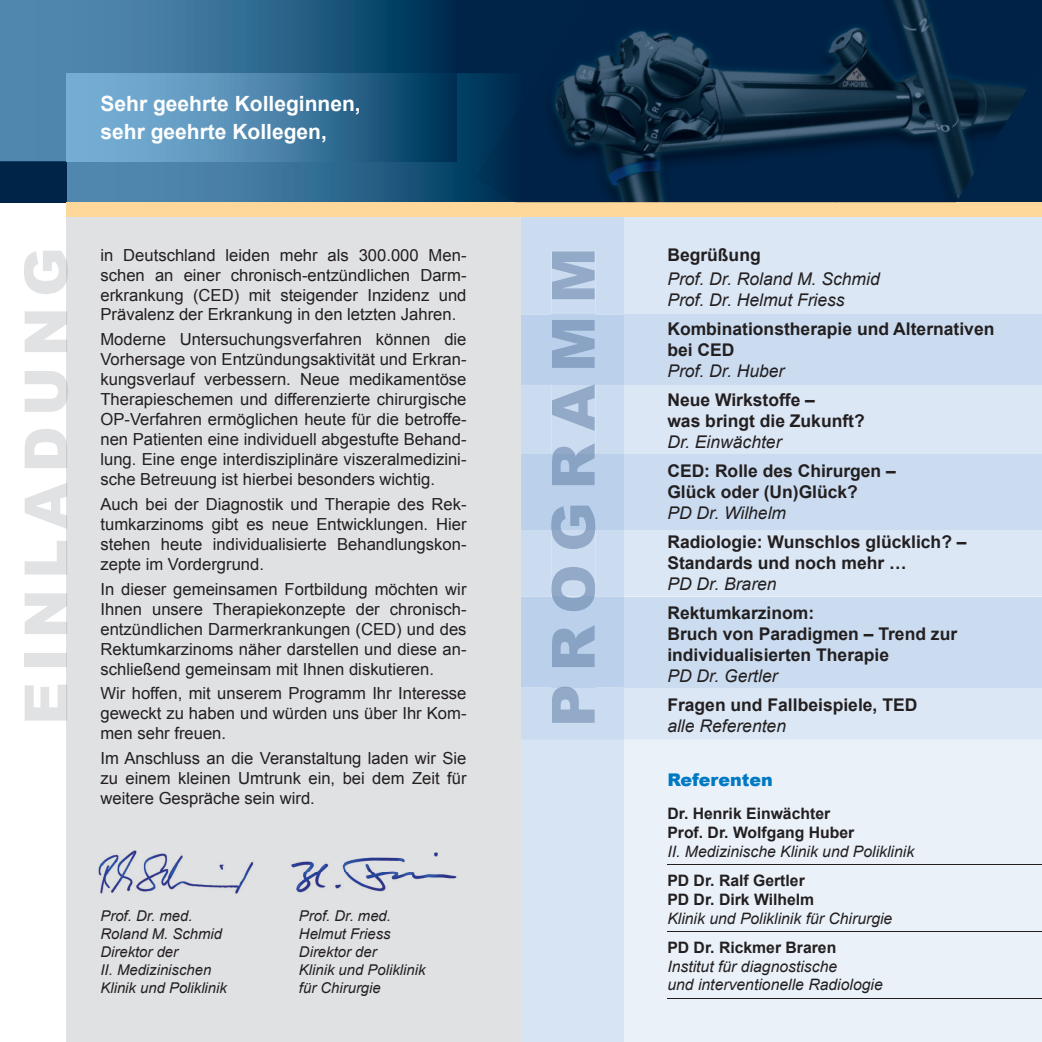
<style>
.page{position:relative;width:1042px;height:1042px;background:#fff}
.page>*{position:absolute;margin:0;border:0;box-sizing:border-box;transform-origin:0 0}
.t1{font:900 59.5px "Arial";letter-spacing:.17em;color:#e1e2e4}
.t2{font:900 59.5px "Arial";letter-spacing:.21em;color:#92a9c7}
.t3{font:700 21px/27.7px "Arial";color:#fff}
.t4{font:700 17.5px/21px "Arial";color:#231f20}
.t5{font:italic 17.5px/21px "Arial";color:#231f20}
.t6{font:900 17.5px "Arial";color:#0079c2}
.t7{font:16.62px/19.9px "Arial";color:#231f20;text-align:justify}
.t8{font:italic 15.75px/18.9px "Arial";color:#231f20}
.t9{font:700 15.75px/18.9px "Arial";color:#231f20}
.t10{font:italic 14.88px/17.8px "Arial";color:#231f20}
</style>
<div class="page">
<div style="left:624px;top:217px;width:418px;height:522px;background:#dbe7f5"></div>
<div style="left:624px;top:739px;width:418px;height:303px;background:#eaf1f9"></div>
<div style="left:624px;top:454px;width:418px;height:76px;background:#cbdcf0"></div>
<div style="left:624px;top:315px;width:418px;height:70px;background:#cbdcf0"></div>
<div style="left:624px;top:597px;width:418px;height:90px;background:#cbdcf0"></div>
<div style="left:521px;top:739px;width:103px;height:303px;background:#d7e4f4"></div>
<hr style="left:667px;top:864px;width:375px;height:1px;background:#231f20">
<hr style="left:667px;top:931px;width:375px;height:1px;background:#231f20">
<hr style="left:667px;top:998px;width:375px;height:1px;background:#231f20">
<svg style="left:521px;top:217px;width:103px;height:522px;background:#c5d8ee"></svg>
<div style="left:551px;top:454px;width:44px;height:76px;background:#bbd1eb"></div>
<div style="left:551px;top:687px;width:44px;height:36px;background:#cbdcf0"></div>
<div style="left:551px;top:315px;width:44px;height:70px;background:#bbd1eb"></div>
<div style="left:551px;top:597px;width:44px;height:90px;background:#bbd1eb"></div>
<div style="left:67px;top:217px;width:454px;height:825px;background:#e0e1e3"></div>
<div style="left:0;top:0;width:1042px;height:202px;background:#002447"></div>
<svg style="left:67px;top:73px;width:438px;height:129px;background:#2e688e"></svg>
<svg style="left:0;top:0;width:440px;height:161px;background:#366e95"></svg>
<img style="left:67px;top:73px;width:389px;height:88px">
<div style="left:67px;top:202px;width:454px;height:15px;background:#fed79a"></div>
<div style="left:521px;top:202px;width:521px;height:15px;background:#fed79a"></div>
<img style="left:98px;top:850px;width:156px;height:44px">
<img style="left:291px;top:852px;width:166px;height:41px">
<img style="left:871px;top:0;width:156px;height:202px">
<img style="left:800px;top:27px;width:71px;height:124px">
<img style="left:659px;top:32px;width:141px;height:170px">
<img style="left:552px;top:30px;width:107px;height:172px">
<img style="left:743px;top:160px;width:57px;height:42px">
<div style="left:476px;top:106px;width:29px;height:96px;background:#003356"></div>
<p class="t3" style="left:100px;top:90px;width:262px">Sehr geehrte Kolleginnen, sehr geehrte Kollegen,</p>
<h1 class="t1" style="left:3px;top:725px;width:479px;rotate:-90deg">EINLADUNG</h1>
<p class="t7" style="left:100px;top:245px;width:367px">in Deutschland leiden mehr als 300.000 Men&shy;schen an einer chronisch-entzündlichen Darm&shy;erkrankung (CED) mit steigender Inzidenz und Prävalenz der Erkrankung in den letzten Jahren.</p>
<p class="t7" style="left:100px;top:330px;width:367px">Moderne Untersuchungsverfahren können die Vorhersage von Entzündungsaktivität und Erkran&shy;kungsverlauf verbessern. Neue medikamentöse Therapieschemen und differenzierte chirurgische OP-Verfahren ermöglichen heute für die betroffe&shy;nen Patienten eine individuell abgestufte Behand&shy;lung. Eine enge interdisziplinäre viszeralmedizini&shy;sche Betreuung ist hierbei besonders wichtig.</p>
<p class="t7" style="left:100px;top:494px;width:367px">Auch bei der Diagnostik und Therapie des Rek&shy;tumkarzinoms gibt es neue Entwicklungen. Hier stehen heute individualisierte Behandlungskon&shy;zepte im Vordergrund.</p>
<p class="t7" style="left:100px;top:579px;width:367px">In dieser gemeinsamen Fortbildung möchten wir Ihnen unsere Therapiekonzepte der chronisch&shy;entzündlichen Darmerkrankungen (CED) und des Rektumkarzinoms näher darstellen und diese an&shy;schließend gemeinsam mit Ihnen diskutieren.</p>
<p class="t7" style="left:100px;top:684px;width:367px">Wir hoffen, mit unserem Programm Ihr Interesse geweckt zu haben und würden uns über Ihr Kom&shy;men sehr freuen.</p>
<p class="t7" style="left:100px;top:748px;width:367px">Im Anschluss an die Veranstaltung laden wir Sie zu einem kleinen Umtrunk ein, bei dem Zeit für weitere Gespräche sein wird.</p>
<p class="t10" style="left:100px;top:907px;width:128px">Prof. Dr. med.<br>Roland M. Schmid<br>Direktor der<br>II. Medizinischen<br>Klinik und Poliklinik</p>
<p class="t10" style="left:299px;top:907px;width:128px">Prof. Dr. med.<br>Helmut Friess<br>Direktor der<br>Klinik und Poliklinik für Chirurgie</p>
<h1 class="t2" style="left:530px;top:727px;width:481px;rotate:-90deg">PROGRAMM</h1>
<p class="t4" style="left:667px;top:245px;width:95px">Begrüßung</p>
<p class="t5" style="left:667px;top:268px;width:214px">Prof. Dr. Roland M. Schmid<br>Prof. Dr. Helmut Friess</p>
<p class="t4" style="left:667px;top:318px;width:329px">Kombinationstherapie und Alternativen bei CED</p>
<p class="t5" style="left:667px;top:360px;width:119px">Prof. Dr. Huber</p>
<p class="t4" style="left:667px;top:389px;width:199px">Neue Wirkstoffe –<br>was bringt die Zukunft?</p>
<p class="t5" style="left:667px;top:431px;width:116px">Dr. Einwächter</p>
<p class="t4" style="left:667px;top:460px;width:230px">CED: Rolle des Chirurgen –<br>Glück oder (Un)Glück?</p>
<p class="t5" style="left:667px;top:502px;width:120px">PD Dr. Wilhelm</p>
<p class="t4" style="left:667px;top:531px;width:301px">Radiologie: Wunschlos glücklich? –<br>Standards und noch mehr …</p>
<p class="t5" style="left:667px;top:573px;width:111px">PD Dr. Braren</p>
<p class="t4" style="left:667px;top:602px;width:291px">Rektumkarzinom:<br>Bruch von Paradigmen – Trend zur individualisierten Therapie</p>
<p class="t5" style="left:667px;top:665px;width:112px">PD Dr. Gertler</p>
<p class="t4" style="left:667px;top:694px;width:251px">Fragen und Fallbeispiele, TED</p>
<p class="t5" style="left:667px;top:715px;width:120px">alle Referenten</p>
<p class="t6" style="left:667px;top:766px;width:107px">Referenten</p>
<p class="t9" style="left:667px;top:805px;width:188px">Dr. Henrik Einwächter<br>Prof. Dr. Wolfgang Huber</p>
<p class="t8" style="left:667px;top:842px;width:248px">II. Medizinische Klinik und Poliklinik</p>
<p class="t9" style="left:667px;top:871px;width:148px">PD Dr. Ralf Gertler<br>PD Dr. Dirk Wilhelm</p>
<p class="t8" style="left:667px;top:909px;width:226px">Klinik und Poliklinik für Chirurgie</p>
<p class="t9" style="left:667px;top:938px;width:170px">PD Dr. Rickmer Braren</p>
<p class="t8" style="left:667px;top:957px;width:217px">Institut für diagnostische<br>und interventionelle Radiologie</p>
</div>
